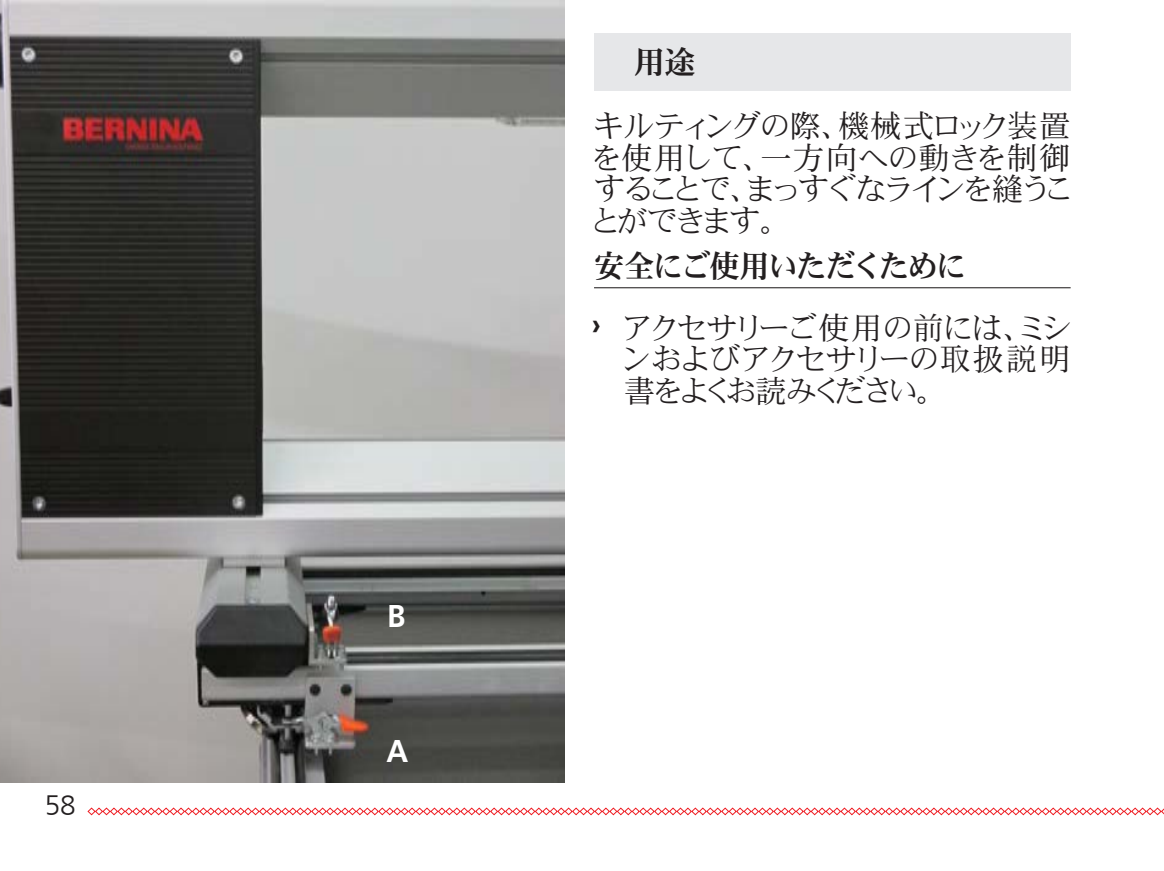
<style>
.page{position:relative;width:1164px;height:871px;background:#fff}
.page>*{position:absolute;margin:0;border:0;box-sizing:border-box;transform-origin:0 0}
.Fliesstext{font:31.5px/31.5px "DFHS Mincho Std W3";letter-spacing:-.095em;color:#231f20;text-align:justify}
.Themen_Titel_2{font:31.5px "DFHS Mincho Std W7";letter-spacing:-.05em;color:#231f20;scale:.96 1}
.Themen_Titel_1{font:31.5px "DFHS Mincho Std W7";color:#231f20}
.E_Material_Kopie{font:700 31.5px "Frutiger LT Com";color:#fff;scale:.96 1}
.t1{font:300 28px "Frutiger LT Com";color:#231f20}
.s1{font-family:"Frutiger LT Com";font-weight:700;font-size:28px}
</style>
<div class="page">
<svg style="left:87px;top:807px;width:1076px;height:8px"></svg>
<hr style="left:594px;top:287px;width:476px;height:1px;background:#231f20">
<div style="left:594px;top:33px;width:476px;height:57px;background:#e6e7e9"></div>
<img style="left:0;top:0;width:564px;height:782px">
<p class="t1" style="left:45px;top:788px;width:33px">58</p>
<p class="E_Material_Kopie" style="left:387px;top:597px;width:21px">B</p>
<p class="E_Material_Kopie" style="left:386px;top:731px;width:24px">A</p>
<p class="Themen_Titel_1" style="left:633px;top:44px;width:63px">用途</p>
<p class="Fliesstext" style="left:589px;top:110px;width:486px">キルティングの際、機械式ロック装置を使用して、一方向への動きを制御することで、まっすぐなラインを縫うことができます。</p>
<p class="Themen_Titel_2" style="left:594px;top:249px;width:389px">安全にご使用いただくために</p>
<p class="Fliesstext" style="left:619px;top:311px;width:453px;text-indent:-28px"><span class="s1">›</span> アクセサリーご使用の前には、ミシンおよびアクセサリーの取扱説明書をよくお読みください。</p>
</div>
